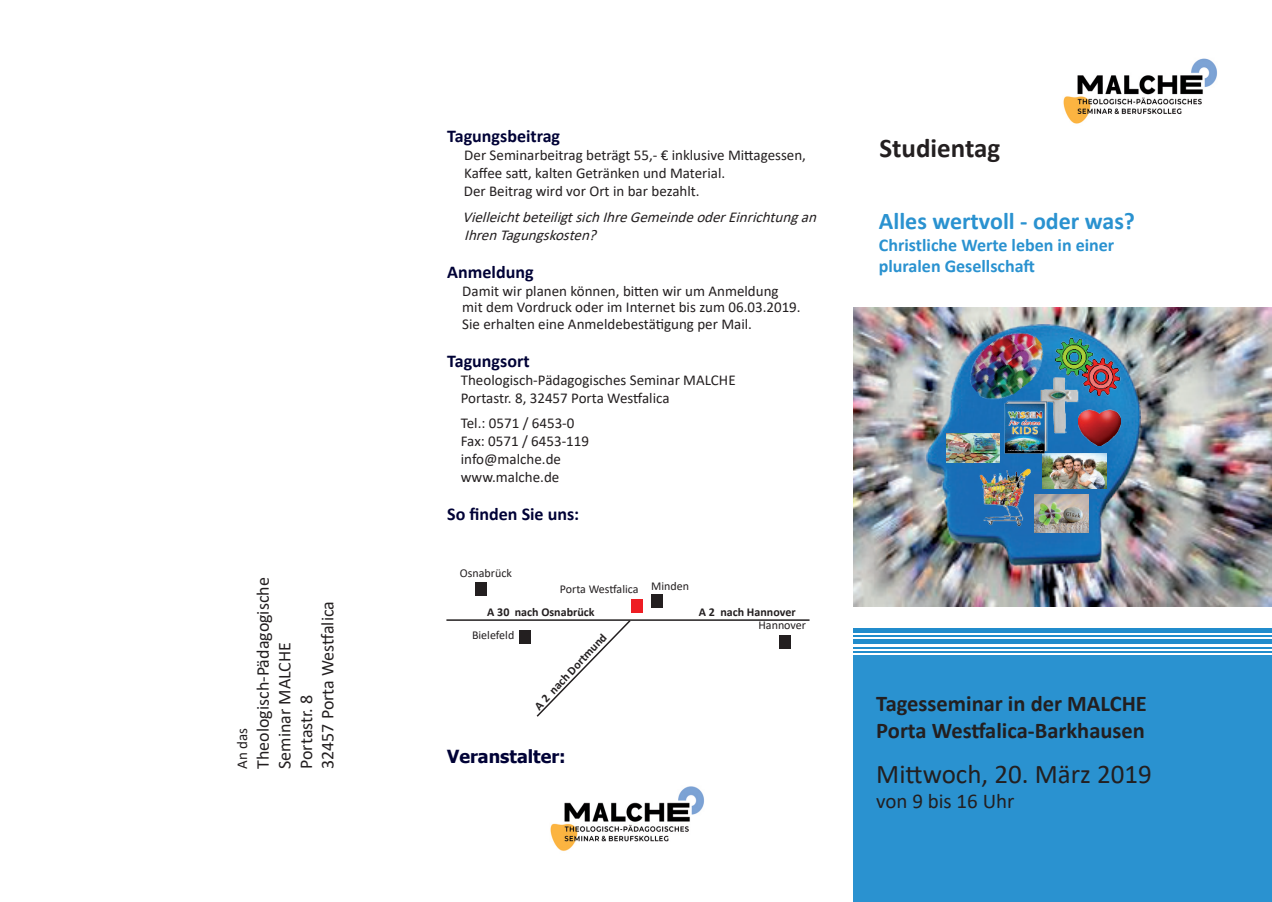
<style>
.page{position:relative;width:1272px;height:902px;background:#fff}
.page>*{position:absolute;margin:0;border:0;box-sizing:border-box;transform-origin:0 0}
.t1{font:27px "Calibri";color:#231f20}
.t2{font:700 27px "Calibri";color:#231f20}
.t3{font:700 24px "Calibri";color:#2a92d0}
.t4{font:700 22.5px/27px "Calibri";color:#231f20}
.t5{font:21px "Calibri";color:#231f20}
.t6{font:18px/21.6px "Calibri";color:#231f20}
.t7{font:700 18px "Calibri";color:#000236}
.t8{font:700 18px/21.6px "Calibri";color:#2a92d0}
.t9{font:700 18px "Tahoma";color:#000236}
.t10{font:15px/18px "Calibri";color:#231f20}
.t11{font:italic 15px/18px "Calibri";color:#231f20}
.t12{font:12px "Calibri";color:#231f20}
.t13{font:700 12px "Calibri";color:#231f20}
</style>
<div class="page">
<img style="left:550px;top:786px;width:154px;height:65px">
<div style="left:853px;top:655px;width:418px;height:246px;background:#2a92d0"></div>
<hr style="left:853px;top:651px;width:418px;height:1px;background:#218ccc">
<hr style="left:853px;top:646px;width:418px;height:2px;background:#218ccc">
<hr style="left:853px;top:639px;width:418px;height:4px;background:#218ccc">
<hr style="left:853px;top:635px;width:418px;height:1px;background:#218ccc">
<hr style="left:853px;top:628px;width:418px;height:4px;background:#218ccc">
<img style="left:853px;top:307px;width:418px;height:299px">
<div style="left:475px;top:582px;width:12px;height:13px;background:#231f20"></div>
<div style="left:779px;top:635px;width:12px;height:13px;background:#231f20"></div>
<div style="left:651px;top:594px;width:12px;height:13px;background:#231f20"></div>
<div style="left:631px;top:599px;width:12px;height:13px;background:#ee1d23"></div>
<svg style="left:535px;top:620px;width:97px;height:97px"></svg>
<div style="left:519px;top:629px;width:12px;height:14px;background:#231f20"></div>
<hr style="left:446px;top:619px;width:363px;height:1px;background:#231f20">
<img style="left:926px;top:325px;width:213px;height:246px">
<img style="left:1055px;top:334px;width:65px;height:62px">
<img style="left:1078px;top:409px;width:42px;height:36px">
<img style="left:971px;top:464px;width:66px;height:64px">
<img style="left:1047px;top:377px;width:31px;height:56px">
<img style="left:1042px;top:453px;width:64px;height:35px">
<img style="left:1004px;top:411px;width:43px;height:42px">
<img style="left:958px;top:319px;width:97px;height:92px">
<img style="left:946px;top:433px;width:53px;height:29px">
<img style="left:1034px;top:495px;width:54px;height:37px">
<img style="left:1063px;top:58px;width:154px;height:66px">
<p class="t10" style="left:233px;top:769px;width:42px;rotate:-90deg">An das</p>
<p class="t6" style="left:251px;top:769px;width:193px;rotate:-90deg">Theologisch-Pädagogische<br>Seminar MALCHE<br>Portastr. 8<br>32457 Porta Westfalica</p>
<p class="t7" style="left:447px;top:123px;width:114px">Tagungsbeitrag</p>
<p class="t10" style="left:464px;top:146px;width:344px">Der Seminarbeitrag beträgt 55,- € inklusive Mittagessen,<br>Kaffee satt, kalten Getränken und Material.<br>Der Beitrag wird vor Ort in bar bezahlt.</p>
<p class="t11" style="left:462px;top:207px;width:360px">Vielleicht beteiligt sich Ihre Gemeinde oder Einrichtung an<br>Ihren Tagungskosten?</p>
<p class="t7" style="left:447px;top:259px;width:88px">Anmeldung</p>
<p class="t10" style="left:462px;top:282px;width:340px;line-height:16.4px">Damit wir planen können, bitten wir um Anmeldung mit dem Vordruck oder im Internet bis zum 06.03.2019.<br>Sie erhalten eine Anmeldebestätigung per Mail.</p>
<p class="t7" style="left:447px;top:348px;width:84px">Tagungsort</p>
<p class="t10" style="left:461px;top:370px;width:276px">Theologisch-Pädagogisches Seminar MALCHE<br>Portastr. 8, 32457 Porta Westfalica</p>
<p class="t10" style="left:461px;top:414px;width:130px">Tel.: 0571 / 6453-0<br>Fax: 0571 / 6453-119 info@malche.de www.malche.de</p>
<p class="t7" style="left:447px;top:501px;width:133px">So finden Sie uns:</p>
<p class="t12" style="left:460px;top:564px;width:54px">Osnabrück</p>
<p class="t12" style="left:560px;top:580px;width:131px">Porta Westfalica Minden</p>
<p class="t13" style="left:487px;top:604px;width:109px">A 30 nach Osnabrück</p>
<p class="t13" style="left:699px;top:604px;width:98px">A 2 nach Hannover</p>
<p class="t13" style="left:530px;top:702px;width:101px;rotate:-47deg">A 2 nach Dortmund</p>
<p class="t12" style="left:758px;top:616px;width:49px">Hannover</p>
<p class="t12" style="left:472px;top:626px;width:44px">Bielefeld</p>
<p class="t9" style="left:447px;top:744px;width:120px">Veranstalter:</p>
<h1 class="t2" style="left:879px;top:129px;width:122px">Studientag</h1>
<h2 class="t3" style="left:878px;top:204px;width:258px">Alles wertvoll - oder was?</h2>
<p class="t8" style="left:878px;top:234px;width:237px">Christliche Werte leben in einer pluralen Gesellschaft</p>
<h3 class="t4" style="left:876px;top:689px;width:272px">Tagesseminar in der MALCHE<br>Porta Westfalica-Barkhausen</h3>
<h1 class="t1" style="left:876px;top:754px;width:277px">Mittwoch, 20. März 2019</h1>
<h3 class="t5" style="left:876px;top:786px;width:140px">von 9 bis 16 Uhr</h3>
</div>
